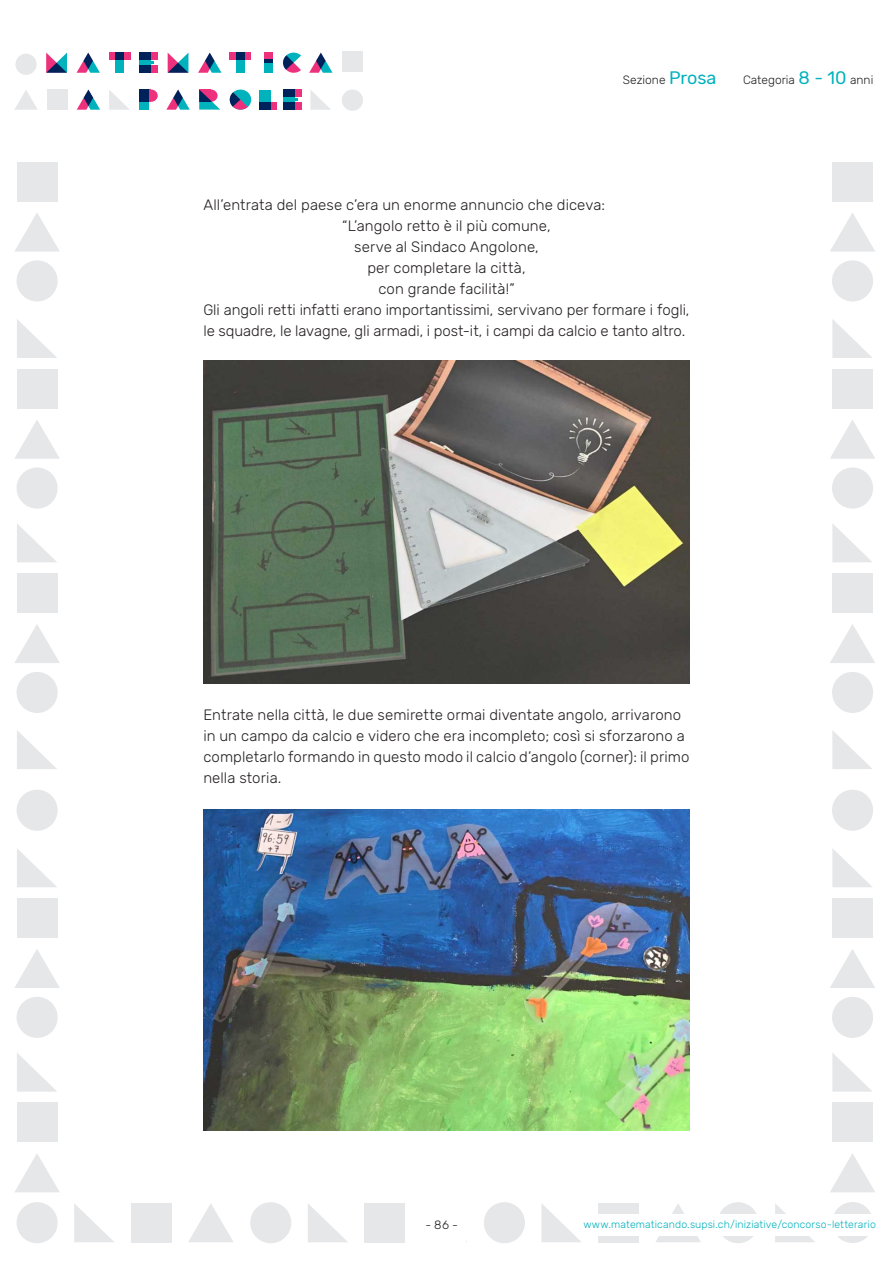
<style>
.page{position:relative;width:893px;height:1263px;background:#fff}
.page>*{position:absolute;margin:0;border:0;box-sizing:border-box;transform-origin:0 0}
.t1{font:300 15px/21px "Rubik";letter-spacing:.005em;color:#231f20}
.t2{font:300 12px "Rubik";color:#231f20}
.t3{font:300 10.5px "Rubik";letter-spacing:.01em;color:#00b2bc}
.s1{font-weight:400;font-size:18px;color:#00b2bc}
</style>
<div class="page">
<div style="left:250px;top:1202px;width:41px;height:41px;background:#e6e7e9;border-radius:50%"></div>
<div style="left:484px;top:1202px;width:41px;height:41px;background:#e6e7e9;border-radius:50%"></div>
<svg style="left:308px;top:1204px;width:40px;height:38px"></svg>
<svg style="left:541px;top:1204px;width:40px;height:38px"></svg>
<div style="left:365px;top:1203px;width:40px;height:39px;background:#e6e7e9"></div>
<div style="left:15px;top:54px;width:22px;height:21px;background:#e6e7e9;border-radius:50%"></div>
<svg style="left:77px;top:90px;width:23px;height:20px"></svg>
<div style="left:342px;top:51px;width:21px;height:20px;background:#e6e7e9"></div>
<div style="left:342px;top:90px;width:21px;height:21px;background:#e6e7e9;border-radius:50%"></div>
<div style="left:47px;top:90px;width:21px;height:20px;background:#e6e7e9"></div>
<svg style="left:46px;top:53px;width:21px;height:20px"></svg>
<svg style="left:77px;top:53px;width:23px;height:20px"></svg>
<div style="left:116px;top:53px;width:8px;height:20px;background:#00b2bc"></div>
<svg style="left:109px;top:53px;width:22px;height:7px"></svg>
<div style="left:283px;top:90px;width:11px;height:20px;background:#00b2bc"></div>
<svg style="left:283px;top:90px;width:18px;height:7px"></svg>
<svg style="left:283px;top:102px;width:18px;height:8px"></svg>
<svg style="left:283px;top:53px;width:18px;height:20px"></svg>
<div style="left:259px;top:102px;width:18px;height:8px;background:#ee317c"></div>
<svg style="left:259px;top:90px;width:12px;height:20px"></svg>
<div style="left:264px;top:53px;width:9px;height:10px;background:#ee317c"></div>
<svg style="left:264px;top:59px;width:9px;height:14px"></svg>
<svg style="left:109px;top:90px;width:21px;height:20px"></svg>
<svg style="left:309px;top:53px;width:24px;height:20px"></svg>
<svg style="left:310px;top:90px;width:21px;height:20px"></svg>
<svg style="left:15px;top:90px;width:23px;height:20px"></svg>
<svg style="left:168px;top:53px;width:20px;height:20px"></svg>
<svg style="left:166px;top:90px;width:24px;height:20px"></svg>
<div style="left:140px;top:53px;width:11px;height:20px;background:#00b2bc"></div>
<svg style="left:140px;top:53px;width:18px;height:7px"></svg>
<svg style="left:140px;top:65px;width:18px;height:8px"></svg>
<div style="left:145px;top:90px;width:13px;height:12px;background:#ee317c;border-radius:50%"></div>
<svg style="left:139px;top:90px;width:10px;height:20px"></svg>
<svg style="left:198px;top:53px;width:23px;height:20px"></svg>
<svg style="left:199px;top:90px;width:21px;height:20px"></svg>
<div style="left:236px;top:53px;width:9px;height:20px;background:#00b2bc"></div>
<svg style="left:230px;top:53px;width:21px;height:7px"></svg>
<div style="left:230px;top:90px;width:21px;height:20px;background:#00b2bc;border-radius:50%"></div>
<svg style="left:230px;top:92px;width:18px;height:18px"></svg>
<div style="left:17px;top:162px;width:40px;height:39px;background:#e6e7e9"></div>
<svg style="left:15px;top:213px;width:45px;height:39px"></svg>
<div style="left:17px;top:260px;width:41px;height:41px;background:#e6e7e9;border-radius:50%"></div>
<svg style="left:17px;top:319px;width:40px;height:39px"></svg>
<div style="left:17px;top:369px;width:40px;height:39px;background:#e6e7e9"></div>
<svg style="left:15px;top:420px;width:45px;height:39px"></svg>
<div style="left:17px;top:467px;width:41px;height:42px;background:#e6e7e9;border-radius:50%"></div>
<svg style="left:17px;top:524px;width:40px;height:38px"></svg>
<div style="left:17px;top:573px;width:40px;height:40px;background:#e6e7e9"></div>
<svg style="left:15px;top:625px;width:45px;height:38px"></svg>
<div style="left:17px;top:672px;width:41px;height:41px;background:#e6e7e9;border-radius:50%"></div>
<svg style="left:17px;top:731px;width:40px;height:38px"></svg>
<div style="left:17px;top:790px;width:41px;height:41px;background:#e6e7e9;border-radius:50%"></div>
<svg style="left:17px;top:849px;width:40px;height:38px"></svg>
<div style="left:17px;top:898px;width:40px;height:40px;background:#e6e7e9"></div>
<svg style="left:14px;top:949px;width:46px;height:39px"></svg>
<div style="left:17px;top:997px;width:41px;height:41px;background:#e6e7e9;border-radius:50%"></div>
<svg style="left:17px;top:1053px;width:40px;height:39px"></svg>
<div style="left:17px;top:1103px;width:40px;height:39px;background:#e6e7e9"></div>
<svg style="left:15px;top:1154px;width:45px;height:38px"></svg>
<div style="left:17px;top:1202px;width:41px;height:41px;background:#e6e7e9;border-radius:50%"></div>
<div style="left:832px;top:162px;width:41px;height:39px;background:#e6e7e9"></div>
<svg style="left:830px;top:213px;width:45px;height:39px"></svg>
<div style="left:832px;top:260px;width:41px;height:41px;background:#e6e7e9;border-radius:50%"></div>
<svg style="left:832px;top:319px;width:40px;height:39px"></svg>
<div style="left:832px;top:369px;width:41px;height:39px;background:#e6e7e9"></div>
<svg style="left:830px;top:420px;width:45px;height:39px"></svg>
<div style="left:832px;top:467px;width:41px;height:42px;background:#e6e7e9;border-radius:50%"></div>
<svg style="left:832px;top:524px;width:40px;height:38px"></svg>
<div style="left:832px;top:573px;width:41px;height:40px;background:#e6e7e9"></div>
<svg style="left:830px;top:624px;width:45px;height:39px"></svg>
<div style="left:832px;top:672px;width:41px;height:41px;background:#e6e7e9;border-radius:50%"></div>
<svg style="left:832px;top:730px;width:40px;height:39px"></svg>
<div style="left:832px;top:790px;width:41px;height:41px;background:#e6e7e9;border-radius:50%"></div>
<svg style="left:832px;top:849px;width:40px;height:38px"></svg>
<div style="left:832px;top:898px;width:41px;height:40px;background:#e6e7e9"></div>
<svg style="left:830px;top:949px;width:45px;height:39px"></svg>
<div style="left:832px;top:997px;width:41px;height:41px;background:#e6e7e9;border-radius:50%"></div>
<svg style="left:832px;top:1053px;width:40px;height:39px"></svg>
<div style="left:832px;top:1103px;width:41px;height:39px;background:#e6e7e9"></div>
<svg style="left:830px;top:1154px;width:45px;height:38px"></svg>
<div style="left:832px;top:1202px;width:41px;height:41px;background:#e6e7e9;border-radius:50%"></div>
<svg style="left:74px;top:1204px;width:40px;height:38px"></svg>
<div style="left:131px;top:1203px;width:41px;height:39px;background:#e6e7e9"></div>
<svg style="left:188px;top:1204px;width:45px;height:38px"></svg>
<div style="left:717px;top:1202px;width:42px;height:41px;background:#e6e7e9;border-radius:50%"></div>
<svg style="left:775px;top:1204px;width:40px;height:38px"></svg>
<div style="left:598px;top:1203px;width:41px;height:39px;background:#e6e7e9"></div>
<svg style="left:656px;top:1204px;width:45px;height:38px"></svg>
<div style="left:578px;top:1214px;width:298px;height:22px;background:#fff"></div>
<img style="left:203px;top:360px;width:487px;height:323px">
<img style="left:203px;top:809px;width:487px;height:322px">
<p class="t2" style="left:623px;top:73px;width:95px">Sezione <span class="s1">Prosa</span></p>
<p class="t2" style="left:743px;top:73px;width:132px">Categoria <span class="s1">8 - 10</span> anni</p>
<p class="t1" style="left:203px;top:194px;width:403px">All’entrata del paese c’era un enorme annuncio che diceva:</p>
<p class="t1" style="left:342px;top:215px;width:210px">“L’angolo retto è il più comune,</p>
<p class="t1" style="left:354px;top:236px;width:186px">serve al Sindaco Angolone,</p>
<p class="t1" style="left:367px;top:257px;width:160px">per completare la città,</p>
<p class="t1" style="left:378px;top:278px;width:138px">con grande facilità!”</p>
<p class="t1" style="left:203px;top:299px;width:488px">Gli angoli retti infatti erano importantissimi, servivano per formare i fogli, le squadre, le lavagne, gli armadi, i post-it, i campi da calcio e tanto altro.</p>
<p class="t1" style="left:203px;top:704px;width:479px">Entrate nella città, le due semirette ormai diventate angolo, arrivarono</p>
<p class="t1" style="left:203px;top:725px;width:483px">in un campo da calcio e videro che era incompleto; così si sforzarono a</p>
<p class="t1" style="left:203px;top:746px;width:488px">completarlo formando in questo modo il calcio d’angolo (corner): il primo</p>
<p class="t1" style="left:203px;top:767px;width:80px">nella storia.</p>
<p class="t2" style="left:425px;top:1218px;width:34px">- 86 -</p>
<p class="t3" style="left:583px;top:1218px;width:294px">www.matematicando.supsi.ch/iniziative/concorso-letterario</p>
</div>
